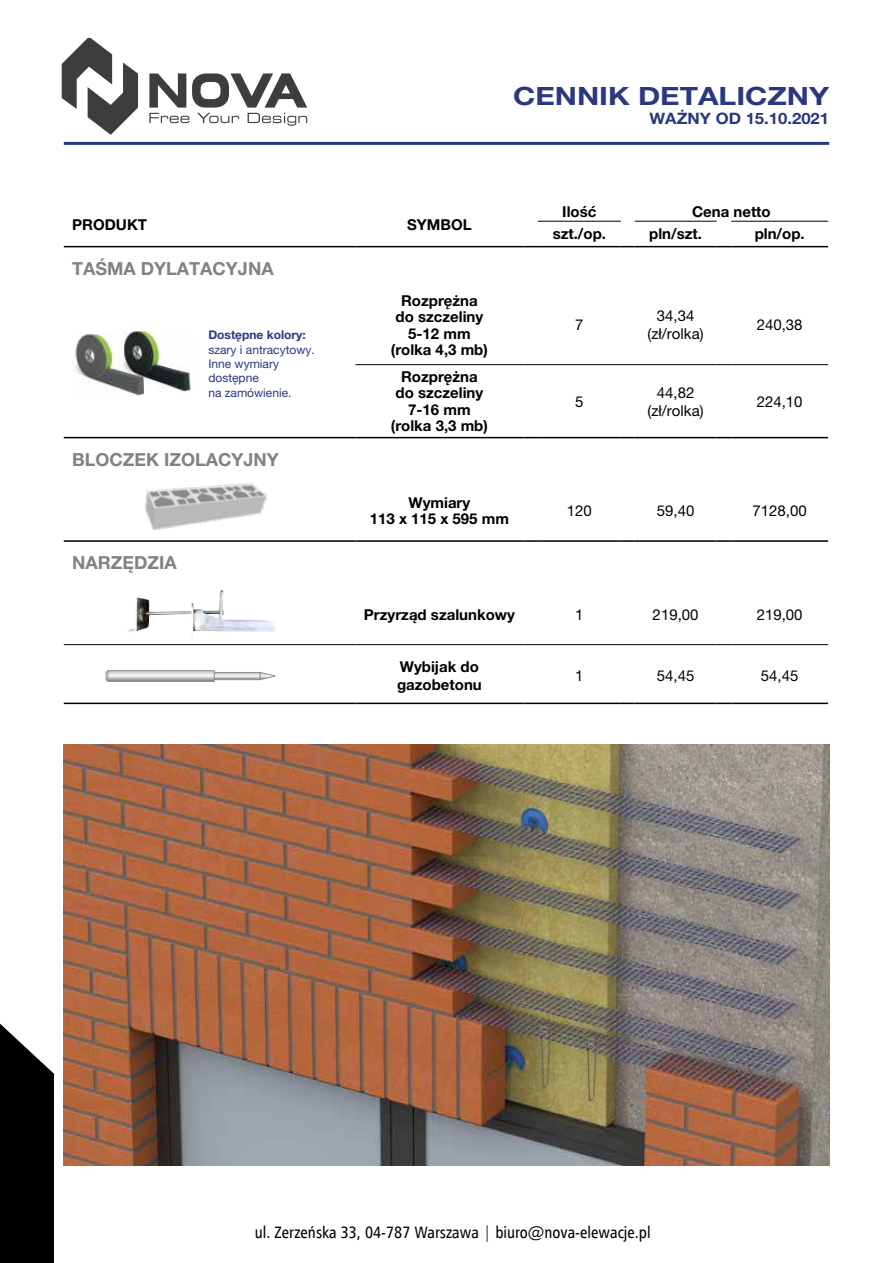
<style>
.page{position:relative;width:893px;height:1263px;background:#fff}
.page>*{position:absolute;margin:0;border:0;box-sizing:border-box;transform-origin:0 0}
.t1{font:700 25.2px "Helvetica Neue LT Pro";color:#2a3781;scale:1.19 1}
.t2{font:700 18px "Helvetica Neue LT Pro";color:#808285}
.t3{font:16.5px "Humnst 777 Cn EU";color:#000}
.t4{font:700 15.75px "Helvetica Neue LT Pro";color:#2a3781;scale:1.06 1}
.t5{font:700 15px/16.5px "Helvetica Neue LT Pro";color:#000;text-align:center}
.t6{font:15px/18px "Helvetica Neue LT Pro";color:#000;text-align:center}
.t7{font:12px/14.4px "Helvetica Neue LT Pro";color:#2a3781}
.t8{font:700 12px "Helvetica Neue LT Pro";color:#2a3781}
.s1{color:#2a3781}
</style>
<div class="page">
<svg style="left:62px;top:38px;width:76px;height:97px"></svg>
<svg style="left:149px;top:73px;width:158px;height:53px"></svg>
<hr style="left:64px;top:142px;width:765px;height:3px;background:#2a3781">
<img style="left:130px;top:331px;width:61px;height:60px">
<img style="left:72px;top:333px;width:72px;height:62px">
<svg style="left:64px;top:220px;width:764px;height:27px"></svg>
<hr style="left:731px;top:246px;width:97px;height:1px;background:#000">
<hr style="left:64px;top:437px;width:291px;height:1px;background:#000">
<hr style="left:355px;top:437px;width:168px;height:1px;background:#000">
<svg style="left:523px;top:437px;width:15px;height:1px"></svg>
<hr style="left:538px;top:437px;width:83px;height:1px;background:#000">
<svg style="left:621px;top:437px;width:14px;height:1px"></svg>
<hr style="left:635px;top:437px;width:81px;height:1px;background:#000">
<svg style="left:716px;top:437px;width:15px;height:1px"></svg>
<hr style="left:731px;top:437px;width:97px;height:1px;background:#000">
<hr style="left:355px;top:364px;width:168px;height:1px;background:#000">
<svg style="left:523px;top:364px;width:15px;height:1px"></svg>
<hr style="left:538px;top:364px;width:83px;height:1px;background:#000">
<svg style="left:621px;top:364px;width:14px;height:1px"></svg>
<hr style="left:635px;top:364px;width:81px;height:1px;background:#000">
<svg style="left:716px;top:364px;width:15px;height:1px"></svg>
<hr style="left:731px;top:364px;width:97px;height:1px;background:#000">
<hr style="left:64px;top:540px;width:291px;height:2px;background:#000">
<hr style="left:355px;top:540px;width:168px;height:2px;background:#000">
<svg style="left:523px;top:540px;width:15px;height:2px"></svg>
<hr style="left:538px;top:540px;width:83px;height:2px;background:#000">
<svg style="left:621px;top:540px;width:14px;height:2px"></svg>
<hr style="left:635px;top:540px;width:81px;height:2px;background:#000">
<svg style="left:716px;top:540px;width:15px;height:2px"></svg>
<hr style="left:731px;top:540px;width:97px;height:2px;background:#000">
<img style="left:144px;top:483px;width:123px;height:47px">
<hr style="left:64px;top:644px;width:291px;height:1px;background:#000">
<hr style="left:64px;top:703px;width:291px;height:1px;background:#000">
<hr style="left:355px;top:703px;width:168px;height:1px;background:#000">
<hr style="left:538px;top:703px;width:83px;height:1px;background:#000">
<hr style="left:635px;top:703px;width:81px;height:1px;background:#000">
<hr style="left:731px;top:703px;width:97px;height:1px;background:#000">
<hr style="left:355px;top:644px;width:168px;height:1px;background:#000">
<svg style="left:523px;top:644px;width:15px;height:1px"></svg>
<hr style="left:538px;top:644px;width:83px;height:1px;background:#000">
<svg style="left:621px;top:644px;width:14px;height:1px"></svg>
<hr style="left:635px;top:644px;width:81px;height:1px;background:#000">
<svg style="left:716px;top:644px;width:15px;height:1px"></svg>
<hr style="left:731px;top:644px;width:97px;height:1px;background:#000">
<svg style="left:523px;top:703px;width:15px;height:1px"></svg>
<svg style="left:621px;top:703px;width:14px;height:1px"></svg>
<svg style="left:716px;top:703px;width:15px;height:1px"></svg>
<img style="left:127px;top:590px;width:149px;height:46px">
<svg style="left:216px;top:674px;width:42px;height:4px"></svg>
<div style="left:214px;top:672px;width:46px;height:8px;border:1px solid #919396"></div>
<svg style="left:260px;top:672px;width:15px;height:8px"></svg>
<svg style="left:106px;top:670px;width:108px;height:11px"></svg>
<svg style="left:0;top:1024px;width:54px;height:239px;background:#191919"></svg>
<img style="left:64px;top:744px;width:765px;height:421px">
<h1 class="t1" style="left:513px;top:80px;width:267px">CENNIK DETALICZNY</h1>
<p class="t4" style="left:650px;top:108px;width:171px">ważny od 15.10.2021</p>
<p class="t5" style="left:72px;top:216px;width:76px">produkt</p>
<p class="t5" style="left:407px;top:216px;width:66px">SYMBOL</p>
<p class="t2" style="left:72px;top:257px;width:203px">Taśma dylatacyjna</p>
<p class="t8" style="left:208px;top:327px;width:99px">Dostępne kolory:</p>
<p class="t7" style="left:208px;top:342px;width:108px">szary i antracytowy.<br>Inne wymiary dostępne<br>na zamówienie.</p>
<p class="t2" style="left:72px;top:448px;width:206px">bloczek izolacyjny</p>
<p class="t5" style="left:391px;top:292px;width:98px">Rozprężna do szczeliny<br>5-12 mm (rolka 4,3 mb)</p>
<p class="t5" style="left:391px;top:368px;width:98px">Rozprężna do szczeliny<br>7-16 mm (rolka 3,3 mb)</p>
<p class="t5" style="left:562px;top:203px;width:36px">Ilość</p>
<p class="t5" style="left:692px;top:203px;width:80px">Cena netto</p>
<p class="t5" style="left:553px;top:225px;width:55px">szt./op.</p>
<p class="t5" style="left:649px;top:225px;width:54px">pln/szt.</p>
<p class="t5" style="left:755px;top:225px;width:51px">pln/op.</p>
<p class="t6" style="left:575px;top:316px;width:10px">7</p>
<p class="t6" style="left:647px;top:307px;width:58px">34,34 (zł/rolka)</p>
<p class="t6" style="left:757px;top:316px;width:47px">240,38</p>
<p class="t6" style="left:575px;top:392px;width:10px">5</p>
<p class="t6" style="left:648px;top:383px;width:58px">44,82 (zł/rolka)</p>
<p class="t6" style="left:757px;top:392px;width:47px">224,10</p>
<p class="t2" style="left:72px;top:552px;width:106px">narzędzia</p>
<p class="t5" style="left:370px;top:494px;width:141px">Wymiary<br>113 x 115 x 595 mm</p>
<p class="t6" style="left:567px;top:502px;width:27px">120</p>
<p class="t6" style="left:657px;top:502px;width:39px">59,40</p>
<p class="t6" style="left:753px;top:502px;width:56px">7128,00</p>
<p class="t5" style="left:364px;top:606px;width:152px">Przyrząd szalunkowy</p>
<p class="t6" style="left:575px;top:605px;width:10px">1</p>
<p class="t6" style="left:653px;top:605px;width:47px">219,00</p>
<p class="t6" style="left:757px;top:605px;width:47px">219,00</p>
<p class="t5" style="left:397px;top:658px;width:86px;line-height:18px;text-align:left">Wybijak do gazobetonu</p>
<p class="t6" style="left:575px;top:667px;width:10px">1</p>
<p class="t6" style="left:657px;top:667px;width:39px">54,45</p>
<p class="t6" style="left:761px;top:667px;width:39px">54,45</p>
<p class="t3" style="left:255px;top:1222px;width:397px">ul. Zerzeńska 33, 04-787 Warszawa <span class="s1">|</span> biuro@nova-elewacje.pl</p>
</div>
